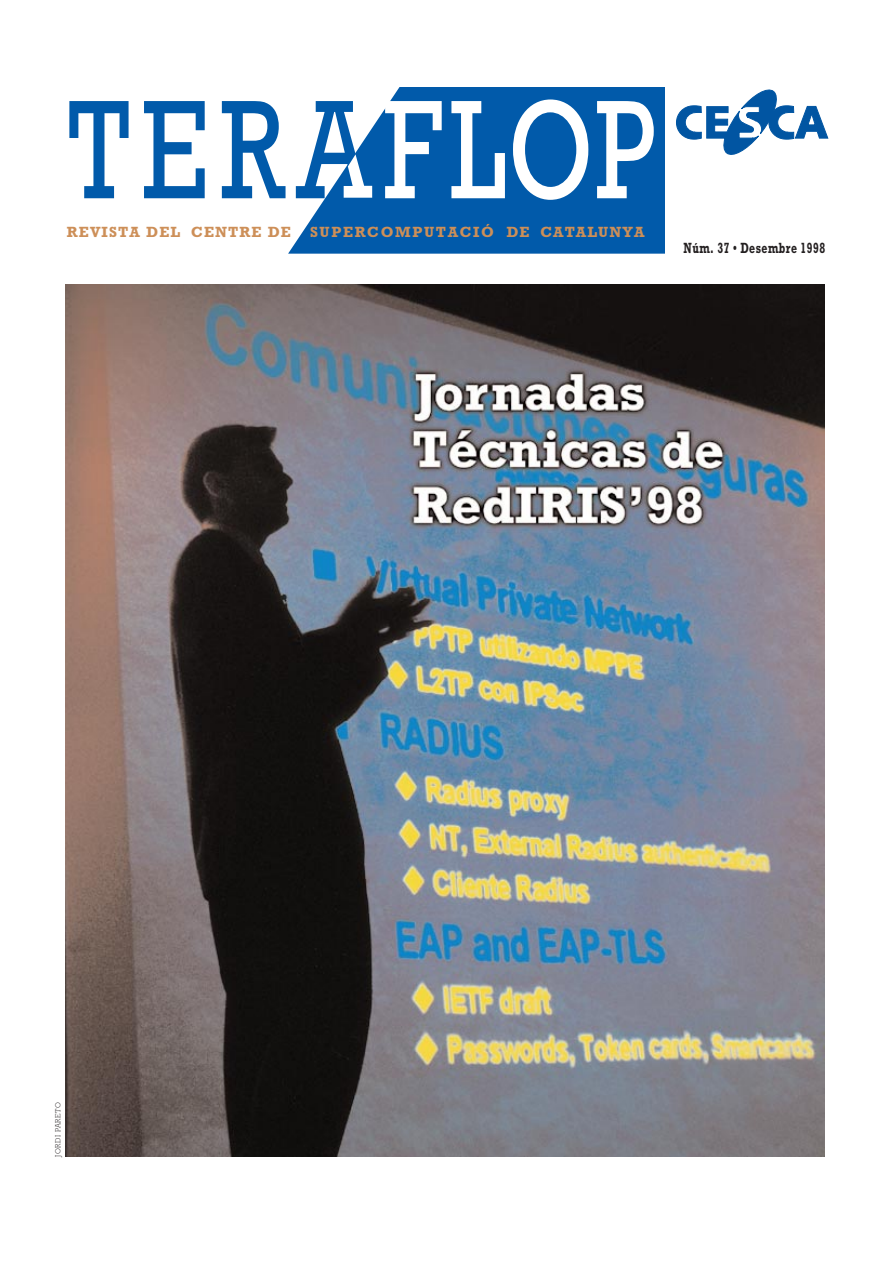
<style>
.page{position:relative;width:894px;height:1263px;background:#fff}
.page>*{position:absolute;margin:0;border:0;box-sizing:border-box;transform-origin:0 0}
.t1{font:143.1px "M Rockwell";letter-spacing:.105em;color:#015aaa;scale:.75 1}
.t2{font:700 15px "M Rockwell";letter-spacing:.11em;color:#cd8f58}
.t3{font:700 15px "M Rockwell";letter-spacing:.045em;color:#231f20;scale:.7 1}
.t4{font:700 15px "M Rockwell";letter-spacing:.075em;color:#cd8f58}
.t5{font:300 7.5px "Rockwell";letter-spacing:.06em;color:#231f20}
.s1{color:#fff}
</style>
<div class="page">
<img style="left:65px;top:284px;width:759px;height:872px">
<svg style="left:288px;top:87px;width:376px;height:167px;background:#2672b6"></svg>
<svg style="left:344px;top:154px;width:28px;height:44px"></svg>
<svg style="left:676px;top:90px;width:152px;height:65px"></svg>
<h1 class="t1" style="left:68px;top:98px;width:786px">TERA<span class="s1">FLOP</span></h1>
<p class="t4" style="left:67px;top:226px;width:226px">REVISTA DEL CENTRE DE</p>
<p class="t2" style="left:310px;top:226px;width:336px">SUPERCOMPUTACIÓ DE CATALUNYA</p>
<p class="t3" style="left:684px;top:243px;width:204px">Núm. 37 • Desembre 1998</p>
<p class="t5" style="left:56px;top:1157px;width:56px;rotate:-90deg">JORDI PARETO</p>
</div>
